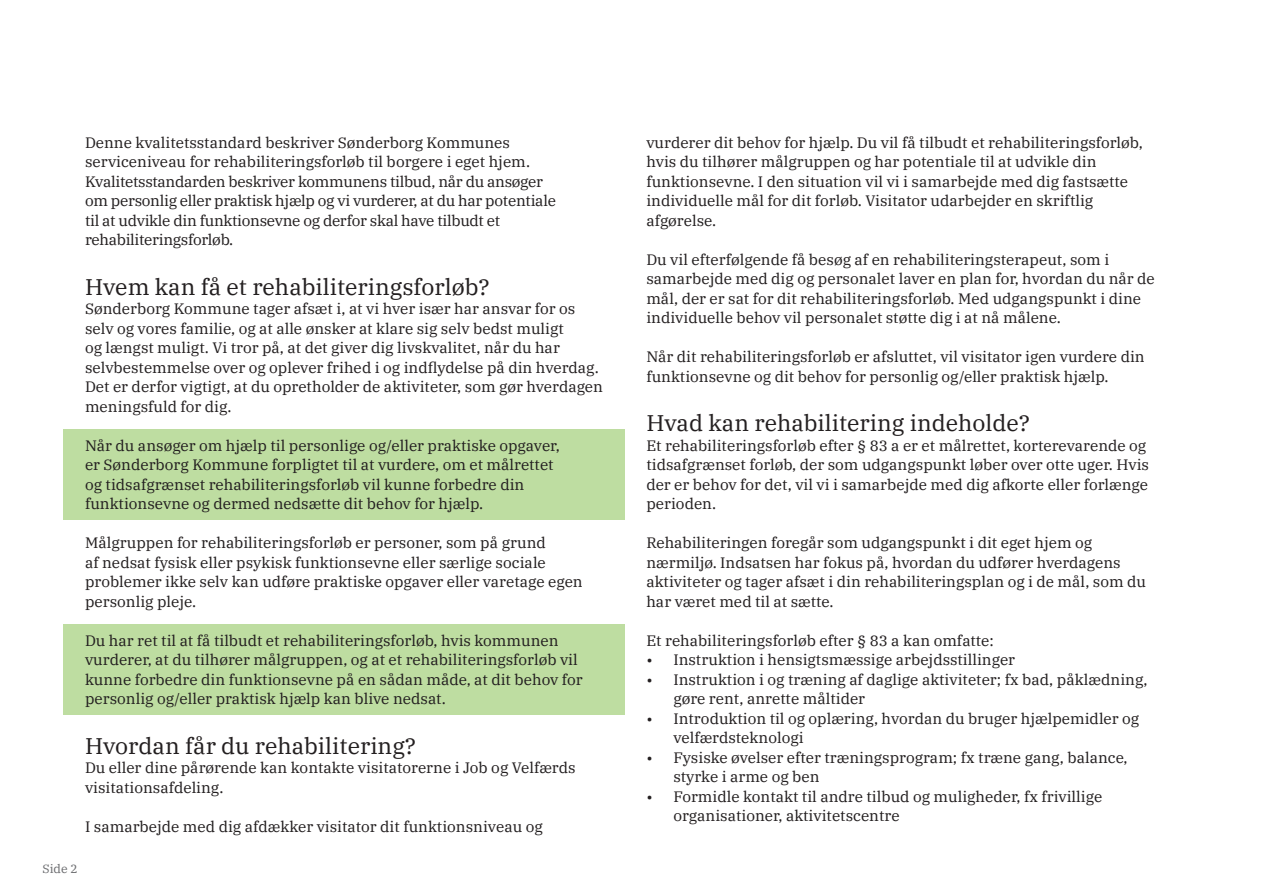
<style>
.page{position:relative;width:1263px;height:893px;background:#fff}
.page>*{position:absolute;margin:0;border:0;box-sizing:border-box;transform-origin:0 0}
.Underrubrik{font:22.5px "IBM Plex Serif";color:#231f20}
.Brødtekst{font:15px/19.5px "IBM Plex Serif";color:#231f20}
.Brødtekst-2{font:15px/19.5px "IBM Plex Serif";letter-spacing:-.02em;color:#231f20}
.t1{font:12px "IBM Plex Serif";color:#6c6d70}
</style>
<div class="page">
<div style="left:64px;top:430px;width:561px;height:90px;background:#bedda1"></div>
<div style="left:64px;top:625px;width:561px;height:90px;background:#bedda1"></div>
<p class="Brødtekst" style="left:85px;top:131px;width:446px">Denne kvalitetsstandard beskriver Sønderborg Kommunes serviceniveau for rehabiliteringsforløb til borgere i eget hjem.</p>
<p class="Brødtekst-2" style="left:85px;top:170px;width:472px">Kvalitetsstandarden beskriver kommunens tilbud, når du ansøger om personlig eller praktisk hjælp og vi vurderer, at du har potentiale til at udvikle din funktionsevne og derfor skal have tilbudt et rehabiliteringsforløb.</p>
<h3 class="Underrubrik" style="left:85px;top:269px;width:406px">Hvem kan få et rehabiliteringsforløb?</h3>
<p class="Brødtekst" style="left:85px;top:298px;width:519px">Sønderborg Kommune tager afsæt i, at vi hver især har ansvar for os selv og vores familie, og at alle ønsker at klare sig selv bedst muligt<br>og længst muligt. Vi tror på, at det giver dig livskvalitet, når du har selvbestemmelse over og oplever frihed i og indflydelse på din hverdag.<br>Det er derfor vigtigt, at du opretholder de aktiviteter, som gør hverdagen meningsfuld for dig.</p>
<p class="Brødtekst" style="left:85px;top:434px;width:476px">Når du ansøger om hjælp til personlige og/eller praktiske opgaver, er Sønderborg Kommune forpligtet til at vurdere, om et målrettet og tidsafgrænset rehabiliteringsforløb vil kunne forbedre din funktionsevne og dermed nedsætte dit behov for hjælp.</p>
<p class="Brødtekst" style="left:85px;top:532px;width:499px">Målgruppen for rehabiliteringsforløb er personer, som på grund<br>af nedsat fysisk eller psykisk funktionsevne eller særlige sociale problemer ikke selv kan udføre praktiske opgaver eller varetage egen personlig pleje.</p>
<p class="Brødtekst" style="left:85px;top:629px;width:499px">Du har ret til at få tilbudt et rehabiliteringsforløb, hvis kommunen vurderer, at du tilhører målgruppen, og at et rehabiliteringsforløb vil kunne forbedre din funktionsevne på en sådan måde, at dit behov for personlig og/eller praktisk hjælp kan blive nedsat.</p>
<h3 class="Underrubrik" style="left:85px;top:728px;width:332px">Hvordan får du rehabilitering?</h3>
<p class="Brødtekst" style="left:85px;top:757px;width:492px">Du eller dine pårørende kan kontakte visitatorerne i Job og Velfærds visitationsafdeling.</p>
<p class="Brødtekst" style="left:85px;top:815px;width:459px">I samarbejde med dig afdækker visitator dit funktionsniveau og</p>
<p class="t1" style="left:43px;top:860px;width:37px">Side 2</p>
<p class="Brødtekst" style="left:646px;top:131px;width:498px">vurderer dit behov for hjælp. Du vil få tilbudt et rehabiliteringsforløb, hvis du tilhører målgruppen og har potentiale til at udvikle din funktionsevne. I den situation vil vi i samarbejde med dig fastsætte individuelle mål for dit forløb. Visitator udarbejder en skriftlig afgørelse.</p>
<p class="Brødtekst" style="left:646px;top:248px;width:510px">Du vil efterfølgende få besøg af en rehabiliteringsterapeut, som i samarbejde med dig og personalet laver en plan for, hvordan du når de mål, der er sat for dit rehabiliteringsforløb. Med udgangspunkt i dine individuelle behov vil personalet støtte dig i at nå målene.</p>
<p class="Brødtekst" style="left:646px;top:346px;width:500px">Når dit rehabiliteringsforløb er afsluttet, vil visitator igen vurdere din funktionsevne og dit behov for personlig og/eller praktisk hjælp.</p>
<h3 class="Underrubrik" style="left:646px;top:406px;width:385px">Hvad kan rehabilitering indeholde?</h3>
<p class="Brødtekst" style="left:646px;top:434px;width:504px">Et rehabiliteringsforløb efter § 83 a er et målrettet, korterevarende og tidsafgrænset forløb, der som udgangspunkt løber over otte uger. Hvis der er behov for det, vil vi i samarbejde med dig afkorte eller forlænge perioden.</p>
<p class="Brødtekst" style="left:646px;top:532px;width:501px">Rehabiliteringen foregår som udgangspunkt i dit eget hjem og nærmiljø. Indsatsen har fokus på, hvordan du udfører hverdagens aktiviteter og tager afsæt i din rehabiliteringsplan og i de mål, som du har været med til at sætte.</p>
<p class="Brødtekst" style="left:646px;top:629px;width:349px">Et rehabiliteringsforløb efter § 83 a kan omfatte:</p>
<p class="Brødtekst" style="left:646px;top:649px;width:370px">• Instruktion i hensigtsmæssige arbejdsstillinger</p>
<p class="Brødtekst" style="left:673px;top:668px;width:476px;text-indent:-27px">• Instruktion i og træning af daglige aktiviteter; fx bad, påklædning, gøre rent, anrette måltider</p>
<p class="Brødtekst" style="left:673px;top:707px;width:467px;text-indent:-27px">• Introduktion til og oplæring, hvordan du bruger hjælpemidler og velfærdsteknologi</p>
<p class="Brødtekst" style="left:673px;top:746px;width:456px;text-indent:-27px">• Fysiske øvelser efter træningsprogram; fx træne gang, balance, styrke i arme og ben</p>
<p class="Brødtekst" style="left:673px;top:785px;width:430px;text-indent:-27px">• Formidle kontakt til andre tilbud og muligheder, fx frivillige organisationer, aktivitetscentre</p>
</div>
